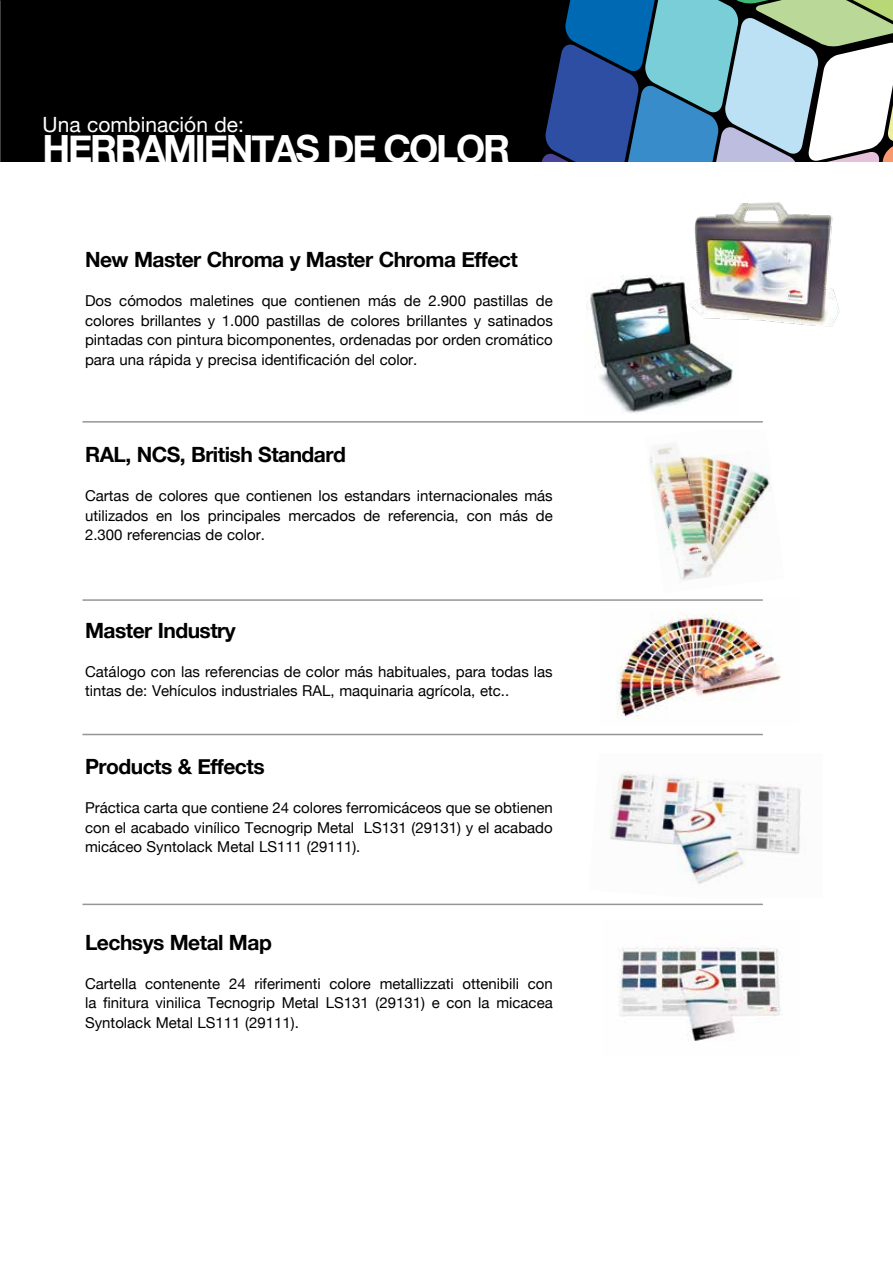
<style>
.page{position:relative;width:893px;height:1263px;background:#fff}
.page>*{position:absolute;margin:0;border:0;box-sizing:border-box;transform-origin:0 0}
.t1{font:700 37.5px "Helvetica Neue";letter-spacing:-.06em;color:#fff}
.t2{font:700 21px "Helvetica Neue";letter-spacing:-.025em;color:#000}
.t3{font:21px "Helvetica Neue";color:#fff}
.t4{font:15px/19.5px "Helvetica Neue";color:#000;text-align:justify}
</style>
<div class="page">
<div style="left:0;top:0;width:893px;height:162px;background:#000"></div>
<svg style="left:541px;top:0;width:352px;height:162px;background:#7098af"></svg>
<img style="left:0;top:0;width:1px;height:497px">
<img style="left:610px;top:772px;width:191px;height:112px">
<img style="left:617px;top:945px;width:165px;height:96px">
<hr style="left:82px;top:734px;width:681px;height:1px;background:#939598">
<hr style="left:82px;top:904px;width:681px;height:1px;background:#939598">
<img style="left:648px;top:448px;width:112px;height:26px">
<img style="left:653px;top:474px;width:119px;height:26px">
<img style="left:659px;top:500px;width:99px;height:26px">
<img style="left:662px;top:526px;width:80px;height:26px">
<img style="left:674px;top:552px;width:51px;height:26px">
<hr style="left:82px;top:421px;width:681px;height:2px;background:#939598">
<img style="left:616px;top:613px;width:165px;height:105px">
<hr style="left:82px;top:599px;width:681px;height:2px;background:#939598">
<img style="left:586px;top:275px;width:147px;height:139px">
<img style="left:683px;top:202px;width:157px;height:124px">
<h2 class="t3" style="left:43px;top:110px;width:203px">Una combinación de:</h2>
<h1 class="t1" style="left:43px;top:120px;width:469px">HERRAMIENTAS DE COLOR</h1>
<h2 class="t2" style="left:85px;top:243px;width:434px">New Master Chroma y Master Chroma Effect</h2>
<p class="t4" style="left:85px;top:292px;width:469px">Dos cómodos maletines que contienen más de 2.900 pastillas de colores brillantes y 1.000 pastillas de colores brillantes y satinados pintadas con pintura bicomponentes, ordenadas por orden cromático para una rápida y precisa identificación del color.</p>
<h2 class="t2" style="left:85px;top:438px;width:262px">Ral, Ncs, British Standard</h2>
<p class="t4" style="left:85px;top:487px;width:469px">Cartas de colores que contienen los estandars internacionales más utilizados en los principales mercados de referencia, con más de 2.300 referencias de color.</p>
<h2 class="t2" style="left:85px;top:614px;width:152px">Master Industry</h2>
<p class="t4" style="left:85px;top:662px;width:469px">Catálogo con las referencias de color más habituales, para todas las tintas de: Vehículos industriales RAL, maquinaria agrícola, etc..</p>
<h2 class="t2" style="left:85px;top:750px;width:181px">Products &amp; Effects</h2>
<p class="t4" style="left:85px;top:799px;width:469px">Práctica carta que contiene 24 colores ferromicáceos que se obtienen con el acabado vinílico Tecnogrip Metal LS131 (29131) y el acabado micáceo Syntolack Metal LS111 (29111).</p>
<h2 class="t2" style="left:85px;top:926px;width:188px">Lechsys Metal Map</h2>
<p class="t4" style="left:85px;top:974px;width:469px">Cartella contenente 24 riferimenti colore metallizzati ottenibili con la finitura vinilica Tecnogrip Metal LS131 (29131) e con la micacea Syntolack Metal LS111 (29111).</p>
</div>
